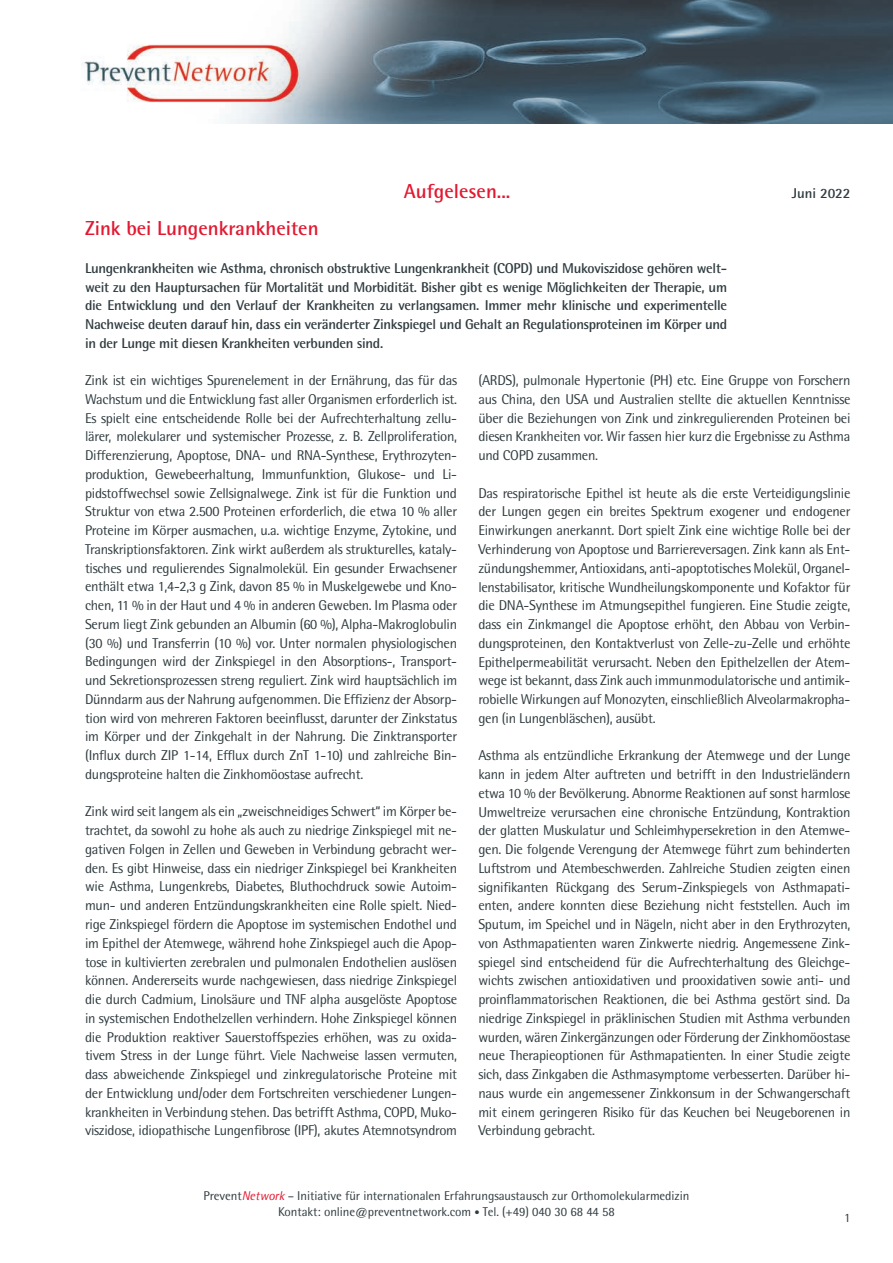
<style>
.page{position:relative;width:893px;height:1263px;background:#fff}
.page>*{position:absolute;margin:0;border:0;box-sizing:border-box;transform-origin:0 0}
.Head_rot{font:700 20.25px "Rotis Semi Sans";color:#e21931}
.Aufgelesen{font:700 20.25px "Rotis Semi Sans";color:#e21931}
.Copy{font:14.25px/18.8px "Rotis Semi Sans";letter-spacing:-.02em;color:#2f3b3f;text-align:justify}
.Intro{font:700 14.25px/18.8px "Rotis Semi Sans";letter-spacing:-.02em;color:#2f3b3f;text-align:justify}
.Aufgelesen-2{font:700 14.25px "Rotis Semi Sans";color:#2f3b3f}
.t1{font:12.75px/15.3px "Rotis Semi Sans";letter-spacing:-.005em;color:#2f3b3f;text-align:center}
.s1{font-style:italic;color:#e21931}
.s2{font-size:10.5px}
</style>
<div class="page">
<img style="left:81px;top:0;width:812px;height:123px">
<p class="Head_rot" style="left:85px;top:216px;width:235px">Zink bei Lungenkrankheiten</p>
<p class="Aufgelesen" style="left:404px;top:178px;width:108px">Aufgelesen...</p>
<p class="Aufgelesen-2" style="left:792px;top:184px;width:60px">Juni 2022</p>
<p class="Intro" style="left:85px;top:258px;width:644px">Lungenkrankheiten wie Asthma, chronisch obstruktive Lungenkrankheit (COPD) und Mukoviszidose gehören welt&shy;weit zu den Hauptursachen für Mortalität und Morbidität. Bisher gibt es wenige Möglichkeiten der Therapie, um die Entwicklung und den Verlauf der Krankheiten zu verlangsamen. Immer mehr klinische und experimentelle Nachweise deuten darauf hin, dass ein veränderter Zinkspiegel und Gehalt an Regulationsproteinen im Körper und in der Lunge mit diesen Krankheiten verbunden sind.</p>
<p class="Copy" style="left:85px;top:371px;width:374px">Zink ist ein wichtiges Spurenelement in der Ernährung, das für das Wachstum und die Entwicklung fast aller Organismen erforderlich ist.<br>Es spielt eine entscheidende Rolle bei der Aufrechterhaltung zellu&shy;lärer, molekularer und systemischer Prozesse, z. B. Zellproliferation, Differenzierung, Apoptose, DNA- und RNA-Synthese, Erythrozyten&shy;produktion, Gewebeerhaltung, Immunfunktion, Glukose- und Li&shy;pidstoffwechsel sowie Zellsignalwege. Zink ist für die Funktion und Struktur von etwa 2.500 Proteinen erforderlich, die etwa 10 % aller Proteine im Körper ausmachen, u.a. wichtige Enzyme, Zytokine, und Transkriptionsfaktoren. Zink wirkt außerdem als strukturelles, kataly&shy;tisches und regulierendes Signalmolekül. Ein gesunder Erwachsener enthält etwa 1,4-2,3 g Zink, davon 85 % in Muskelgewebe und Kno&shy;chen, 11 % in der Haut und 4 % in anderen Geweben. Im Plasma oder Serum liegt Zink gebunden an Albumin (60 %), Alpha-Makroglobulin (30 %) und Transferrin (10 %) vor. Unter normalen physiologischen Bedingungen wird der Zinkspiegel in den Absorptions-, Transport&shy;und Sekretionsprozessen streng reguliert. Zink wird hauptsächlich im Dünndarm aus der Nahrung aufgenommen. Die Effizienz der Absorp&shy;tion wird von mehreren Faktoren beeinflusst, darunter der Zinkstatus im Körper und der Zinkgehalt in der Nahrung. Die Zinktransporter (Influx durch ZIP 1-14, Efflux durch ZnT 1-10) und zahlreiche Bin&shy;dungsproteine halten die Zinkhomöostase aufrecht.</p>
<p class="Copy" style="left:85px;top:802px;width:374px">Zink wird seit langem als ein „zweischneidiges Schwert“ im Körper be&shy;trachtet, da sowohl zu hohe als auch zu niedrige Zinkspiegel mit ne&shy;gativen Folgen in Zellen und Geweben in Verbindung gebracht wer&shy;den. Es gibt Hinweise, dass ein niedriger Zinkspiegel bei Krankheiten wie Asthma, Lungenkrebs, Diabetes, Bluthochdruck sowie Autoim&shy;mun- und anderen Entzündungskrankheiten eine Rolle spielt. Nied&shy;rige Zinkspiegel fördern die Apoptose im systemischen Endothel und im Epithel der Atemwege, während hohe Zinkspiegel auch die Apop&shy;tose in kultivierten zerebralen und pulmonalen Endothelien auslösen können. Andererseits wurde nachgewiesen, dass niedrige Zinkspiegel die durch Cadmium, Linolsäure und TNF alpha ausgelöste Apoptose in systemischen Endothelzellen verhindern. Hohe Zinkspiegel können die Produktion reaktiver Sauerstoffspezies erhöhen, was zu oxida&shy;tivem Stress in der Lunge führt. Viele Nachweise lassen vermuten, dass abweichende Zinkspiegel und zinkregulatorische Proteine mit der Entwicklung und/oder dem Fortschreiten verschiedener Lungen&shy;krankheiten in Verbindung stehen. Das betrifft Asthma, COPD, Muko&shy;viszidose, idiopathische Lungenfibrose (IPF), akutes Atemnotsyndrom</p>
<p class="Copy" style="left:478px;top:371px;width:374px">(ARDS), pulmonale Hypertonie (PH) etc. Eine Gruppe von Forschern aus China, den USA und Australien stellte die aktuellen Kenntnisse über die Beziehungen von Zink und zinkregulierenden Proteinen bei diesen Krankheiten vor. Wir fassen hier kurz die Ergebnisse zu Asthma und COPD zusammen.</p>
<p class="Copy" style="left:478px;top:483px;width:374px">Das respiratorische Epithel ist heute als die erste Verteidigungslinie der Lungen gegen ein breites Spektrum exogener und endogener Einwirkungen anerkannt. Dort spielt Zink eine wichtige Rolle bei der Verhinderung von Apoptose und Barriereversagen. Zink kann als Ent&shy;zündungshemmer, Antioxidans, anti-apoptotisches Molekül, Organel&shy;lenstabilisator, kritische Wundheilungskomponente und Kofaktor für die DNA-Synthese im Atmungsepithel fungieren. Eine Studie zeigte, dass ein Zinkmangel die Apoptose erhöht, den Abbau von Verbin&shy;dungsproteinen, den Kontaktverlust von Zelle-zu-Zelle und erhöhte Epithelpermeabilität verursacht. Neben den Epithelzellen der Atem&shy;wege ist bekannt, dass Zink auch immunmodulatorische und antimik&shy;robielle Wirkungen auf Monozyten, einschließlich Alveolarmakropha&shy;gen (in Lungenbläschen), ausübt.</p>
<p class="Copy" style="left:478px;top:746px;width:374px">Asthma als entzündliche Erkrankung der Atemwege und der Lunge kann in jedem Alter auftreten und betrifft in den Industrieländern etwa 10 % der Bevölkerung. Abnorme Reaktionen auf sonst harmlose Umweltreize verursachen eine chronische Entzündung, Kontraktion der glatten Muskulatur und Schleimhypersekretion in den Atemwe&shy;gen. Die folgende Verengung der Atemwege führt zum behinderten Luftstrom und Atembeschwerden. Zahlreiche Studien zeigten einen signifikanten Rückgang des Serum-Zinkspiegels von Asthmapati&shy;enten, andere konnten diese Beziehung nicht feststellen. Auch im Sputum, im Speichel und in Nägeln, nicht aber in den Erythrozyten, von Asthmapatienten waren Zinkwerte niedrig. Angemessene Zink&shy;spiegel sind entscheidend für die Aufrechterhaltung des Gleichge&shy;wichts zwischen antioxidativen und prooxidativen sowie anti- und proinflammatorischen Reaktionen, die bei Asthma gestört sind. Da niedrige Zinkspiegel in präklinischen Studien mit Asthma verbunden wurden, wären Zinkergänzungen oder Förderung der Zinkhomöostase neue Therapieoptionen für Asthmapatienten. In einer Studie zeigte sich, dass Zinkgaben die Asthmasymptome verbesserten. Darüber hi&shy;naus wurde ein angemessener Zinkkonsum in der Schwangerschaft mit einem geringeren Risiko für das Keuchen bei Neugeborenen in Verbindung gebracht.</p>
<p class="t1" style="left:204px;top:1188px;width:487px">Prevent<span class="s1">Network</span> – Initiative für internationalen Erfahrungsaustausch zur Orthomolekularmedizin<br>Kontakt: online@preventnetwork.com <span class="s2">•</span> Tel. (+49) 040 30 68 44 58</p>
<p class="t1" style="left:844px;top:1209px;width:8px">1</p>
</div>
